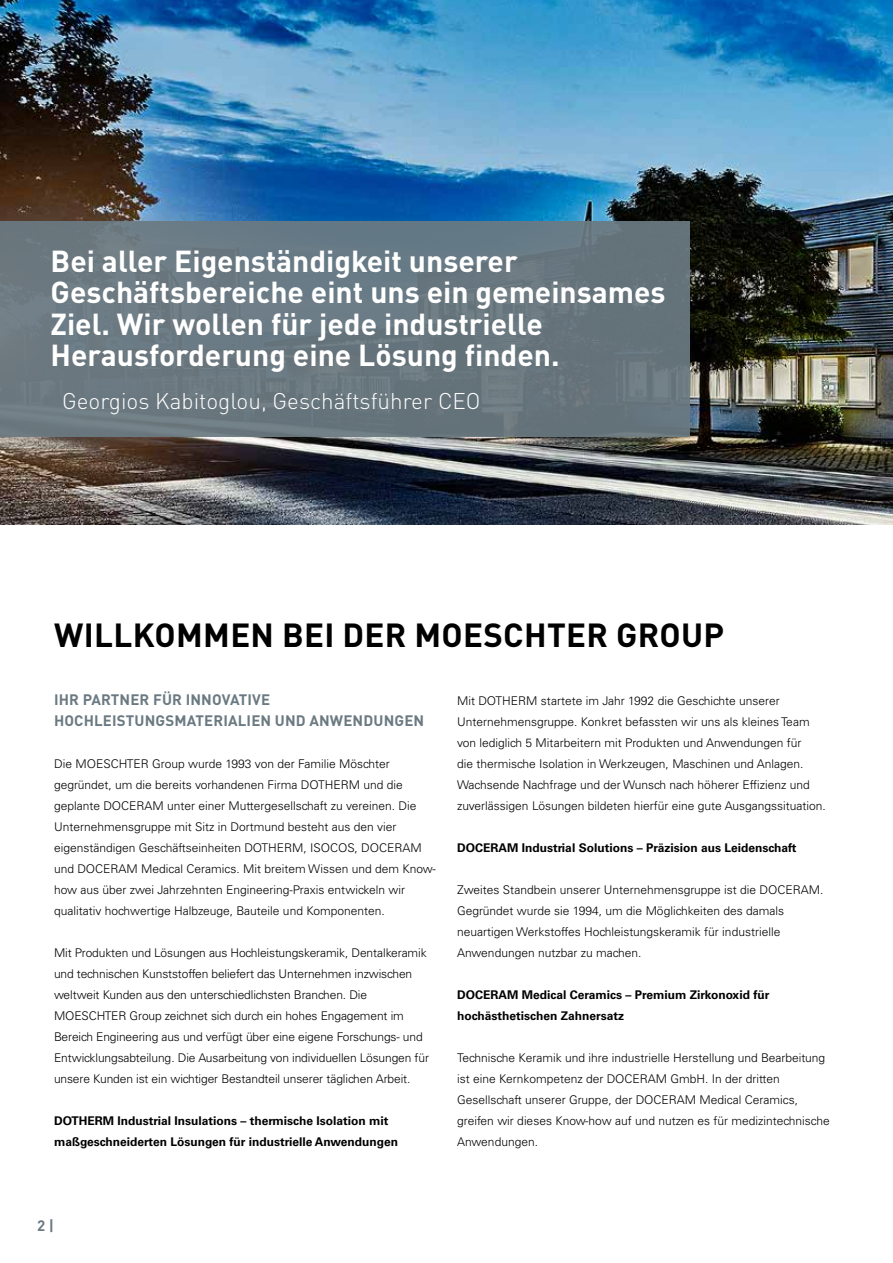
<style>
.page{position:relative;width:893px;height:1263px;background:#fff}
.page>*{position:absolute;margin:0;border:0;box-sizing:border-box;transform-origin:0 0}
.t1{font:700 33px "DIN Pro";letter-spacing:.01em;color:#000}
.t2{font:700 30px/31.5px "DIN Pro";color:#fff}
.t3{font:300 22.5px "DIN Pro";color:#fff}
.t4{font:700 15px/21px "DIN Pro";letter-spacing:.01em;color:#6b7a82}
.t5{font:300 12px/21px "Univers LT Std";color:#000}
.t6{font:700 12px/21px "Univers LT Std";color:#000}
</style>
<div class="page">
<img style="left:0;top:0;width:822px;height:524px">
<img style="left:822px;top:0;width:71px;height:525px">
<div style="left:0;top:221px;width:689px;height:216px;background:#6b7a82"></div>
<h2 class="t2" style="left:51px;top:243px;width:616px">Bei aller Eigenständigkeit unserer Geschäftsbereiche eint uns ein gemeinsames Ziel. Wir wollen für jede industrielle Herausforderung eine Lösung finden.</h2>
<h3 class="t3" style="left:62px;top:384px;width:420px">Georgios Kabitoglou, Geschäftsführer CEO</h3>
<h1 class="t1" style="left:54px;top:609px;width:671px">WILLKOMMEN BEI DER MOESCHTER GROUP</h1>
<p class="t4" style="left:54px;top:688px;width:372px">IHR PARTNER FÜR INNOVATIVE<br>HOCHLEISTUNGSMATERIALIEN UND ANWENDUNGEN</p>
<p class="t5" style="left:54px;top:753px;width:383px">Die MOESCHTER Group wurde 1993 von der Familie Möschter gegründet, um die bereits vorhandenen Firma DOTHERM und die geplante DOCERAM unter einer Muttergesellschaft zu vereinen. Die Unternehmensgruppe mit Sitz in Dortmund besteht aus den vier eigenständigen Geschäftseinheiten DOTHERM, ISOCOS, DOCERAM und DOCERAM Medical Ceramics. Mit breitem Wissen und dem Know&shy;how aus über zwei Jahrzehnten Engineering-Praxis entwickeln wir qualitativ hochwertige Halbzeuge, Bauteile und Komponenten.</p>
<p class="t5" style="left:54px;top:942px;width:377px">Mit Produkten und Lösungen aus Hochleistungskeramik, Dentalkeramik und technischen Kunststoffen beliefert das Unternehmen inzwischen weltweit Kunden aus den unterschiedlichsten Branchen. Die MOESCHTER Group zeichnet sich durch ein hohes Engagement im Bereich Engineering aus und verfügt über eine eigene Forschungs- und Entwicklungsabteilung. Die Ausarbeitung von individuellen Lösungen für unsere Kunden ist ein wichtiger Bestandteil unserer täglichen Arbeit.</p>
<p class="t6" style="left:54px;top:1110px;width:346px">DOTHERM Industrial Insulations – thermische Isolation mit maßgeschneiderten Lösungen für industrielle Anwendungen</p>
<p class="t5" style="left:457px;top:690px;width:370px">Mit DOTHERM startete im Jahr 1992 die Geschichte unserer Unternehmensgruppe. Konkret befassten wir uns als kleines Team von lediglich 5 Mitarbeitern mit Produkten und Anwendungen für<br>die thermische Isolation in Werkzeugen, Maschinen und Anlagen.<br>Wachsende Nachfrage und der Wunsch nach höherer Effizienz und zuverlässigen Lösungen bildeten hierfür eine gute Ausgangssituation.</p>
<p class="t6" style="left:457px;top:837px;width:341px">DOCERAM Industrial Solutions – Präzision aus Leidenschaft</p>
<p class="t5" style="left:457px;top:879px;width:368px">Zweites Standbein unserer Unternehmensgruppe ist die DOCERAM.<br>Gegründet wurde sie 1994, um die Möglichkeiten des damals neuartigen Werkstoffes Hochleistungskeramik für industrielle Anwendungen nutzbar zu machen.</p>
<p class="t6" style="left:457px;top:984px;width:314px">DOCERAM Medical Ceramics – Premium Zirkonoxid für hochästhetischen Zahnersatz</p>
<p class="t5" style="left:457px;top:1047px;width:374px">Technische Keramik und ihre industrielle Herstellung und Bearbeitung ist eine Kernkompetenz der DOCERAM GmbH. In der dritten Gesellschaft unserer Gruppe, der DOCERAM Medical Ceramics, greifen wir dieses Know-how auf und nutzen es für medizintechnische Anwendungen.</p>
<p class="t4" style="left:37px;top:1214px;width:18px">2 |</p>
</div>
